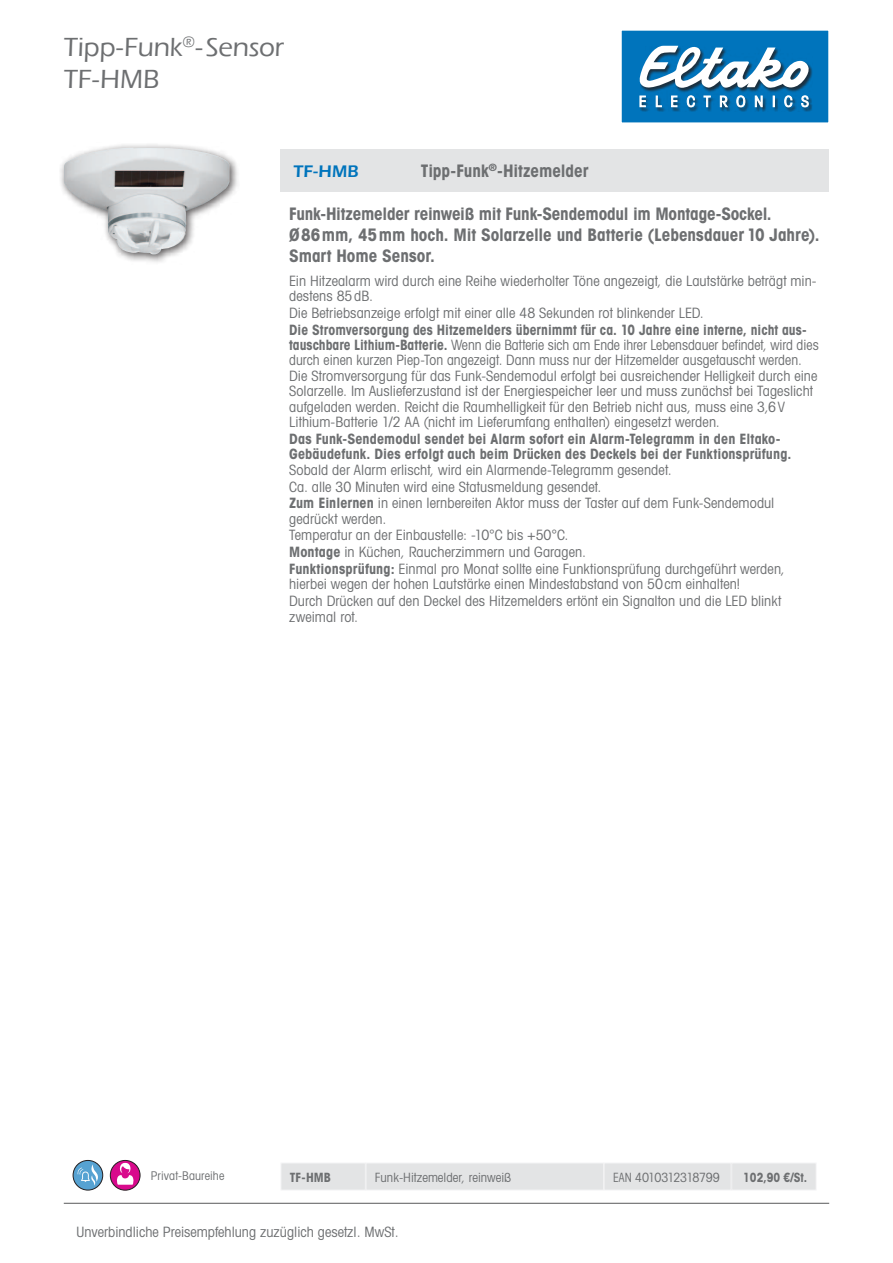
<style>
.page{position:relative;width:893px;height:1263px;background:#fff}
.page>*{position:absolute;margin:0;border:0;box-sizing:border-box;transform-origin:0 0}
.t1{font:500 27px/32.4px "Eras ITC";letter-spacing:-.005em;color:#6d6f71}
.t2{font:700 condensed 17.25px/20.7px "Avant Garde";letter-spacing:-.005em;color:#6d6f71}
.t3{font:600 17.25px "Eras ITC";color:#0074bc}
.t4{font:condensed 14.25px/16.4px "Avant Garde";letter-spacing:.005em;color:#6d6f71}
.t5{font:condensed 14.25px/15.5px "Avant Garde";letter-spacing:.005em;color:#6d6f71;scale:.96 1}
.t6{font:700 condensed 14.25px/15.5px "Avant Garde";letter-spacing:.005em;color:#6d6f71}
.t7{font:condensed 12.75px "Avant Garde";color:#6d6f71}
.t8{font:condensed 12.75px "Avant Garde";letter-spacing:-.025em;color:#6d6f71;scale:.9 1}
.t9{font:700 condensed 12.75px "Avant Garde";color:#6d6f71;scale:.95 1}
.t10{font:700 condensed 12.75px "Avant Garde";color:#6d6f71}
.t11{font:condensed 12px "Avant Garde";letter-spacing:.01em;color:#6d6f71}
.s1{font-weight:700}
</style>
<div class="page">
<div style="left:621px;top:30px;width:208px;height:93px;background:#0074bc"></div>
<div style="left:640px;top:46px;width:173px;height:65px;background:#231f20;opacity:.8"></div>
<svg style="left:640px;top:46px;width:169px;height:61px"></svg>
<hr style="left:64px;top:1203px;width:765px;height:1px;background:#58595b">
<div style="left:281px;top:1163px;width:84px;height:27px;background:#e3e4e5"></div>
<div style="left:366px;top:1163px;width:237px;height:27px;background:#e3e4e5"></div>
<div style="left:604px;top:1163px;width:127px;height:27px;background:#e3e4e5"></div>
<div style="left:732px;top:1163px;width:84px;height:27px;background:#e3e4e5"></div>
<svg style="left:110px;top:1160px;width:30px;height:30px"></svg>
<div style="left:110px;top:1160px;width:30px;height:30px;border:1px solid #231f20;border-radius:50%"></div>
<svg style="left:116px;top:1163px;width:18px;height:22px"></svg>
<svg style="left:73px;top:1160px;width:30px;height:30px"></svg>
<div style="left:73px;top:1160px;width:30px;height:30px;border:1px solid #231f20;border-radius:50%"></div>
<svg style="left:77px;top:1164px;width:21px;height:21px"></svg>
<div style="left:281px;top:149px;width:548px;height:42px;background:#e3e4e5"></div>
<div style="left:58px;top:142px;width:182px;height:123px;background:#231f20;opacity:.75"></div>
<img style="left:64px;top:148px;width:165px;height:107px">
<h1 class="t1" style="left:64px;top:31px;width:222px">Tipp-Funk<sup>®</sup>- Sensor<br>TF-HMB</h1>
<p class="t3" style="left:293px;top:162px;width:67px">TF-HMB</p>
<p class="t2" style="left:421px;top:160px;width:169px">Tipp-Funk<sup>®</sup>-Hitzemelder</p>
<p class="t2" style="left:289px;top:203px;width:532px">Funk-Hitzemelder reinweiß mit Funk-Sendemodul im Montage-Sockel.<br>Ø86mm, 45mm hoch. Mit Solarzelle und Batterie (Lebensdauer 10 Jahre).<br>Smart Home Sensor.</p>
<p class="t4" style="left:289px;top:272px;width:529px">Ein Hitzealarm wird durch eine Reihe wiederholter Töne angezeigt, die Lautstärke beträgt min&shy;destens 85dB.<br>Die Betriebsanzeige erfolgt mit einer alle 48 Sekunden rot blinkender LED.</p>
<p class="t5" style="left:289px;top:321px;width:553px"><span class="s1">Die Stromversorgung des Hitzemelders übernimmt für ca. 10 Jahre eine interne, nicht aus&shy;tauschbare Lithium-Batterie.</span> Wenn die Batterie sich am Ende ihrer Lebensdauer befindet, wird dies durch einen kurzen Piep-Ton angezeigt. Dann muss nur der Hitzemelder ausgetauscht werden.<br>Die Stromversorgung für das Funk-Sendemodul erfolgt bei ausreichender Helligkeit durch eine Solarzelle. Im Auslieferzustand ist der Energiespeicher leer und muss zunächst bei Tageslicht aufgeladen werden. Reicht die Raumhelligkeit für den Betrieb nicht aus, muss eine 3,6V Lithium-Batterie 1/2 AA (nicht im Lieferumfang enthalten) eingesetzt werden.</p>
<p class="t6" style="left:289px;top:431px;width:504px">Das Funk-Sendemodul sendet bei Alarm sofort ein Alarm-Telegramm in den Eltako-<br>Gebäudefunk. Dies erfolgt auch beim Drücken des Deckels bei der Funktionsprüfung.</p>
<p class="t4" style="left:289px;top:461px;width:497px">Sobald der Alarm erlischt, wird ein Alarmende-Telegramm gesendet.<br>Ca. alle 30 Minuten wird eine Statusmeldung gesendet.<br><span class="s1">Zum Einlernen</span> in einen lernbereiten Aktor muss der Taster auf dem Funk-Sendemodul gedrückt werden.<br>Temperatur an der Einbaustelle: -10°C bis +50°C.<br><span class="s1">Montage</span> in Küchen, Raucherzimmern und Garagen.<br><span class="s1">Funktionsprüfung:</span> Einmal pro Monat sollte eine Funktionsprüfung durchgeführt werden, hierbei wegen der hohen Lautstärke einen Mindestabstand von 50cm einhalten!<br>Durch Drücken auf den Deckel des Hitzemelders ertönt ein Signalton und die LED blinkt zweimal rot.</p>
<p class="t11" style="left:151px;top:1168px;width:75px">Privat-Baureihe</p>
<p class="t10" style="left:290px;top:1169px;width:43px">TF-HMB</p>
<p class="t7" style="left:375px;top:1169px;width:138px">Funk-Hitzemelder, reinweiß</p>
<p class="t8" style="left:613px;top:1169px;width:120px">EAN 4010312318799</p>
<p class="t9" style="left:743px;top:1169px;width:69px">102,90 €/St.</p>
<p class="t4" style="left:77px;top:1224px;width:324px">Unverbindliche Preisempfehlung zuzüglich gesetzl. MwSt.</p>
</div>
